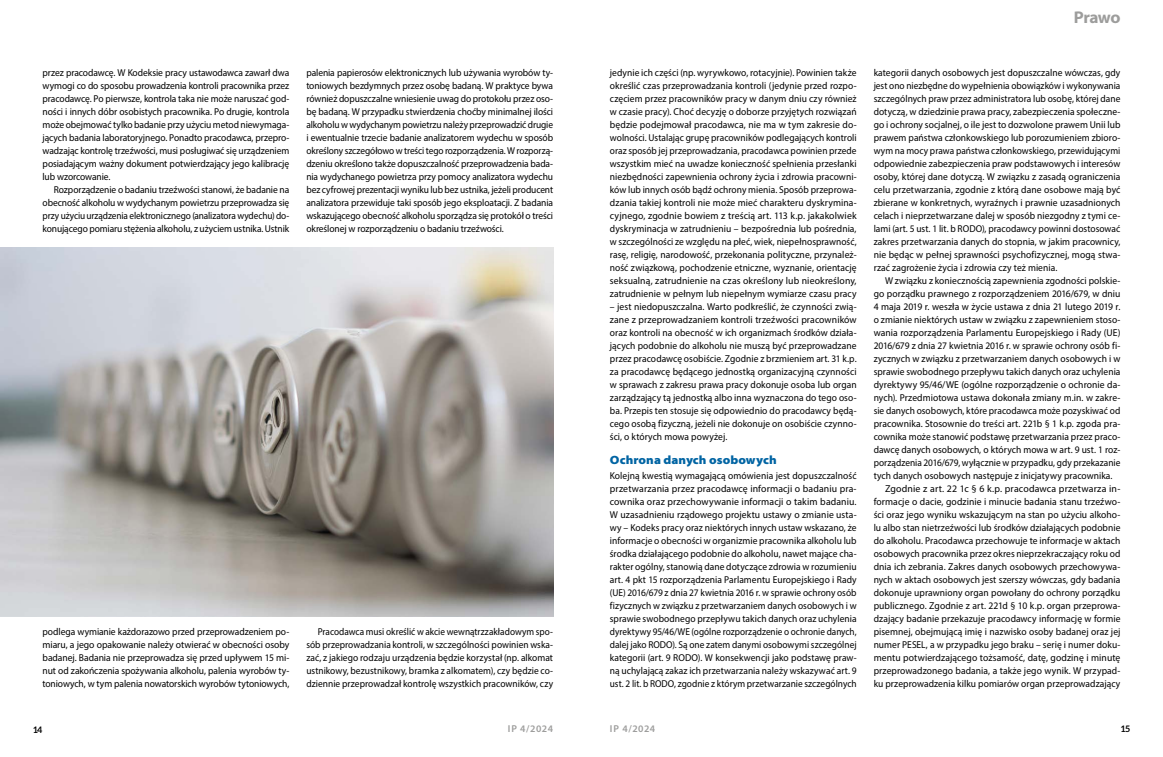
<style>
.page{position:relative;width:1163px;height:757px;background:#fff}
.page>*{position:absolute;margin:0;border:0;box-sizing:border-box;transform-origin:0 0}
.t1{font:700 semi-expanded 17px "Myriad Pro";letter-spacing:-.035em;color:#9d9d9c;scale:.95 1}
.t2{font:900 semi-expanded 12px "Myriad Pro";letter-spacing:.005em;color:#0064a3}
.t3{font:10px/13px "Myriad Pro";letter-spacing:.005em;color:#000;text-align:justify;scale:.95 1}
.t4{font:10px/13px "Myriad Pro";letter-spacing:.005em;color:#000;text-align:justify;scale:.96 1}
.t5{font:10px/13px "Myriad Pro";letter-spacing:.005em;color:#000;text-align:justify;scale:.93 1}
.t6{font:10px "Myriad Pro";letter-spacing:.005em;color:#000}
.t7{font:10px "Myriad Pro";letter-spacing:.005em;color:#000;scale:.94 1}
.t8{font:600 10px "Myriad Pro";letter-spacing:.05em;color:#9d9d9c}
.t9{font:700 9px "Lato";color:#000}
</style>
<div class="page">
<img style="left:0;top:248px;width:553px;height:368px">
<p class="t3" style="left:43px;top:66px;width:261px">przez pracodawcę. W Kodeksie pracy ustawodawca zawarł dwa wymogi co do sposobu prowadzenia kontroli pracownika przez pracodawcę. Po pierwsze, kontrola taka nie może naruszać god&shy;ności i innych dóbr osobistych pracownika. Po drugie, kontrola może obejmować tylko badanie przy użyciu metod niewymaga&shy;jących badania laboratoryjnego. Ponadto pracodawca, przepro&shy;wadzając kontrolę trzeźwości, musi posługiwać się urządzeniem posiadającym ważny dokument potwierdzający jego kalibrację lub wzorcowanie.</p>
<p class="t3" style="left:43px;top:183px;width:261px;text-indent:11px">Rozporządzenie o badaniu trzeźwości stanowi, że badanie na obecność alkoholu w wydychanym powietrzu przeprowadza się przy użyciu urządzenia elektronicznego (analizatora wydechu) do&shy;konującego pomiaru stężenia alkoholu, z użyciem ustnika. Ustnik</p>
<p class="t3" style="left:306px;top:66px;width:261px">palenia papierosów elektronicznych lub używania wyrobów ty&shy;toniowych bezdymnych przez osobę badaną. W praktyce bywa również dopuszczalne wniesienie uwag do protokołu przez oso&shy;bę badaną. W przypadku stwierdzenia choćby minimalnej ilości alkoholu w wydychanym powietrzu należy przeprowadzić drugie i ewentualnie trzecie badanie analizatorem wydechu w sposób określony szczegółowo w treści tego rozporządzenia. W rozporzą&shy;dzeniu określono także dopuszczalność przeprowadzenia bada&shy;nia wydychanego powietrza przy pomocy analizatora wydechu bez cyfrowej prezentacji wyniku lub bez ustnika, jeżeli producent analizatora przewiduje taki sposób jego eksploatacji. Z badania wskazującego obecność alkoholu sporządza się protokół o treści określonej w rozporządzeniu o badaniu trzeźwości.</p>
<p class="t3" style="left:43px;top:625px;width:261px">podlega wymianie każdorazowo przed przeprowadzeniem po&shy;miaru, a jego opakowanie należy otwierać w obecności osoby badanej. Badania nie przeprowadza się przed upływem 15 mi&shy;nut od zakończenia spożywania alkoholu, palenia wyrobów ty&shy;toniowych, w tym palenia nowatorskich wyrobów tytoniowych,</p>
<p class="t5" style="left:306px;top:625px;width:267px;text-indent:11px">Pracodawca musi określić w akcie wewnątrzzakładowym spo&shy;sób przeprowadzania kontroli, w szczególności powinien wska&shy;zać, z jakiego rodzaju urządzenia będzie korzystał (np. alkomat ustnikowy, bezustnikowy, bramka z alkomatem), czy będzie co&shy;dziennie przeprowadzał kontrolę wszystkich pracowników, czy</p>
<h1 class="t1" style="left:1073px;top:6px;width:51px">Prawo</h1>
<p class="t3" style="left:609px;top:66px;width:261px">jedynie ich części (np. wyrywkowo, rotacyjnie). Powinien także określić czas przeprowadzania kontroli (jedynie przed rozpo&shy;częciem przez pracowników pracy w danym dniu czy również w czasie pracy). Choć decyzję o doborze przyjętych rozwiązań będzie podejmował pracodawca, nie ma w tym zakresie do&shy;wolności. Ustalając grupę pracowników podlegających kontroli oraz sposób jej przeprowadzania, pracodawca powinien przede wszystkim mieć na uwadze konieczność spełnienia przesłanki niezbędności zapewnienia ochrony życia i zdrowia pracowni&shy;ków lub innych osób bądź ochrony mienia. Sposób przeprowa&shy;dzania takiej kontroli nie może mieć charakteru dyskrymina&shy;cyjnego, zgodnie bowiem z treścią art. 113 k.p. jakakolwiek dyskryminacja w zatrudnieniu – bezpośrednia lub pośrednia, w szczególności ze względu na płeć, wiek, niepełnosprawność, rasę, religię, narodowość, przekonania polityczne, przynależ&shy;ność związkową, pochodzenie etniczne, wyznanie, orientację seksualną, zatrudnienie na czas określony lub nieokreślony, zatrudnienie w pełnym lub niepełnym wymiarze czasu pracy</p>
<p class="t4" style="left:609px;top:300px;width:258px">– jest niedopuszczalna. Warto podkreślić, że czynności zwią&shy;zane z przeprowadzaniem kontroli trzeźwości pracowników oraz kontroli na obecność w ich organizmach środków działa&shy;jących podobnie do alkoholu nie muszą być przeprowadzane przez pracodawcę osobiście. Zgodnie z brzmieniem art. 31 k.p. za pracodawcę będącego jednostką organizacyjną czynności w sprawach z zakresu prawa pracy dokonuje osoba lub organ zarządzający tą jednostką albo inna wyznaczona do tego oso&shy;ba. Przepis ten stosuje się odpowiednio do pracodawcy będą&shy;cego osobą fizyczną, jeżeli nie dokonuje on osobiście czynno&shy;ści, o których mowa powyżej.</p>
<p class="t2" style="left:609px;top:452px;width:168px">Ochrona danych osobowych</p>
<p class="t3" style="left:609px;top:469px;width:261px">Kolejną kwestią wymagającą omówienia jest dopuszczalność przetwarzania przez pracodawcę informacji o badaniu pra&shy;cownika oraz przechowywanie informacji o takim badaniu.<br>W uzasadnieniu rządowego projektu ustawy o zmianie usta&shy;wy – Kodeks pracy oraz niektórych innych ustaw wskazano, że informacje o obecności w organizmie pracownika alkoholu lub środka działającego podobnie do alkoholu, nawet mające cha&shy;rakter ogólny, stanowią dane dotyczące zdrowia w rozumieniu art. 4 pkt 15 rozporządzenia Parlamentu Europejskiego i Rady (UE) 2016/679 z dnia 27 kwietnia 2016 r. w sprawie ochrony osób fizycznych w związku z przetwarzaniem danych osobowych i w sprawie swobodnego przepływu takich danych oraz uchylenia dyrektywy 95/46/WE (ogólne rozporządzenie o ochronie danych, dalej jako RODO). Są one zatem danymi osobowymi szczególnej kategorii (art. 9 RODO). W konsekwencji jako podstawę praw&shy;ną uchylającą zakaz ich przetwarzania należy wskazywać art. 9 ust. 2 lit. b RODO, zgodnie z którym przetwarzanie szczególnych</p>
<p class="t3" style="left:873px;top:66px;width:261px">kategorii danych osobowych jest dopuszczalne wówczas, gdy jest ono niezbędne do wypełnienia obowiązków i wykonywania szczególnych praw przez administratora lub osobę, której dane dotyczą, w dziedzinie prawa pracy, zabezpieczenia społeczne&shy;go i ochrony socjalnej, o ile jest to dozwolone prawem Unii lub prawem państwa członkowskiego lub porozumieniem zbioro&shy;wym na mocy prawa państwa członkowskiego, przewidującymi odpowiednie zabezpieczenia praw podstawowych i interesów osoby, której dane dotyczą. W związku z zasadą ograniczenia celu przetwarzania, zgodnie z którą dane osobowe mają być zbierane w konkretnych, wyraźnych i prawnie uzasadnionych celach i nieprzetwarzane dalej w sposób niezgodny z tymi ce&shy;lami (art. 5 ust. 1 lit. b RODO), pracodawcy powinni dostosować zakres przetwarzania danych do stopnia, w jakim pracownicy, nie będąc w pełnej sprawności psychofizycznej, mogą stwa&shy;rzać zagrożenie życia i zdrowia czy też mienia.</p>
<p class="t3" style="left:884px;top:274px;width:249px">W związku z koniecznością zapewnienia zgodności polskie-</p>
<p class="t4" style="left:873px;top:287px;width:258px">go porządku prawnego z rozporządzeniem 2016/679, w dniu</p>
<p class="t4" style="left:873px;top:300px;width:258px">4 maja 2019 r. weszła w życie ustawa z dnia 21 lutego 2019 r.</p>
<p class="t3" style="left:873px;top:313px;width:261px">o zmianie niektórych ustaw w związku z zapewnieniem stoso-</p>
<p class="t4" style="left:873px;top:326px;width:258px">wania rozporządzenia Parlamentu Europejskiego i Rady (UE)</p>
<p class="t3" style="left:873px;top:339px;width:261px">2016/679 z dnia 27 kwietnia 2016 r. w sprawie ochrony osób fi-</p>
<p class="t3" style="left:873px;top:352px;width:261px">zycznych w związku z przetwarzaniem danych osobowych i w</p>
<p class="t3" style="left:873px;top:365px;width:261px">sprawie swobodnego przepływu takich danych oraz uchylenia</p>
<p class="t4" style="left:873px;top:378px;width:258px">dyrektywy 95/46/WE (ogólne rozporządzenie o ochronie da-</p>
<p class="t4" style="left:873px;top:391px;width:258px">nych). Przedmiotowa ustawa dokonała zmiany m.in. w zakre-</p>
<p class="t7" style="left:873px;top:405px;width:264px">sie danych osobowych, które pracodawca może pozyskiwać od</p>
<p class="t4" style="left:873px;top:417px;width:258px">pracownika. Stosownie do treści art. 221b § 1 k.p. zgoda pra-</p>
<p class="t3" style="left:873px;top:430px;width:261px">cownika może stanowić podstawę przetwarzania przez praco-</p>
<p class="t3" style="left:873px;top:443px;width:261px">dawcę danych osobowych, o których mowa w art. 9 ust. 1 roz-</p>
<p class="t5" style="left:873px;top:456px;width:267px">porządzenia 2016/679, wyłącznie w przypadku, gdy przekazanie</p>
<p class="t3" style="left:873px;top:469px;width:253px">tych danych osobowych następuje z inicjatywy pracownika.</p>
<p class="t6" style="left:884px;top:483px;width:237px">Zgodnie z art. 22 1c § 6 k.p. pracodawca przetwarza in-</p>
<p class="t4" style="left:873px;top:495px;width:258px">formacje o dacie, godzinie i minucie badania stanu trzeźwo-</p>
<p class="t4" style="left:873px;top:508px;width:258px">ści oraz jego wyniku wskazującym na stan po użyciu alkoho-</p>
<p class="t3" style="left:873px;top:521px;width:261px">lu albo stan nietrzeźwości lub środków działających podobnie</p>
<p class="t3" style="left:873px;top:534px;width:261px">do alkoholu. Pracodawca przechowuje te informacje w aktach</p>
<p class="t3" style="left:873px;top:547px;width:261px">osobowych pracownika przez okres nieprzekraczający roku od</p>
<p class="t4" style="left:873px;top:560px;width:258px">dnia ich zebrania. Zakres danych osobowych przechowywa-</p>
<p class="t3" style="left:873px;top:573px;width:261px">nych w aktach osobowych jest szerszy wówczas, gdy badania</p>
<p class="t3" style="left:873px;top:586px;width:261px">dokonuje uprawniony organ powołany do ochrony porządku</p>
<p class="t4" style="left:873px;top:599px;width:258px">publicznego. Zgodnie z art. 221d § 10 k.p. organ przeprowa-</p>
<p class="t3" style="left:873px;top:612px;width:261px">dzający badanie przekazuje pracodawcy informację w formie</p>
<p class="t3" style="left:873px;top:625px;width:261px">pisemnej, obejmującą imię i nazwisko osoby badanej oraz jej</p>
<p class="t3" style="left:873px;top:638px;width:261px">numer PESEL, a w przypadku jego braku – serię i numer doku-</p>
<p class="t6" style="left:873px;top:652px;width:248px">mentu potwierdzającego tożsamość, datę, godzinę i minutę</p>
<p class="t4" style="left:873px;top:664px;width:258px">przeprowadzonego badania, a także jego wynik. W przypad-</p>
<p class="t3" style="left:873px;top:677px;width:261px">ku przeprowadzenia kilku pomiarów organ przeprowadzający</p>
<p class="t9" style="left:33px;top:724px;width:11px">14</p>
<p class="t8" style="left:508px;top:723px;width:47px">IP 4/2024</p>
<p class="t8" style="left:610px;top:723px;width:47px">IP 4/2024</p>
<p class="t9" style="left:1120px;top:724px;width:12px">15</p>
</div>
